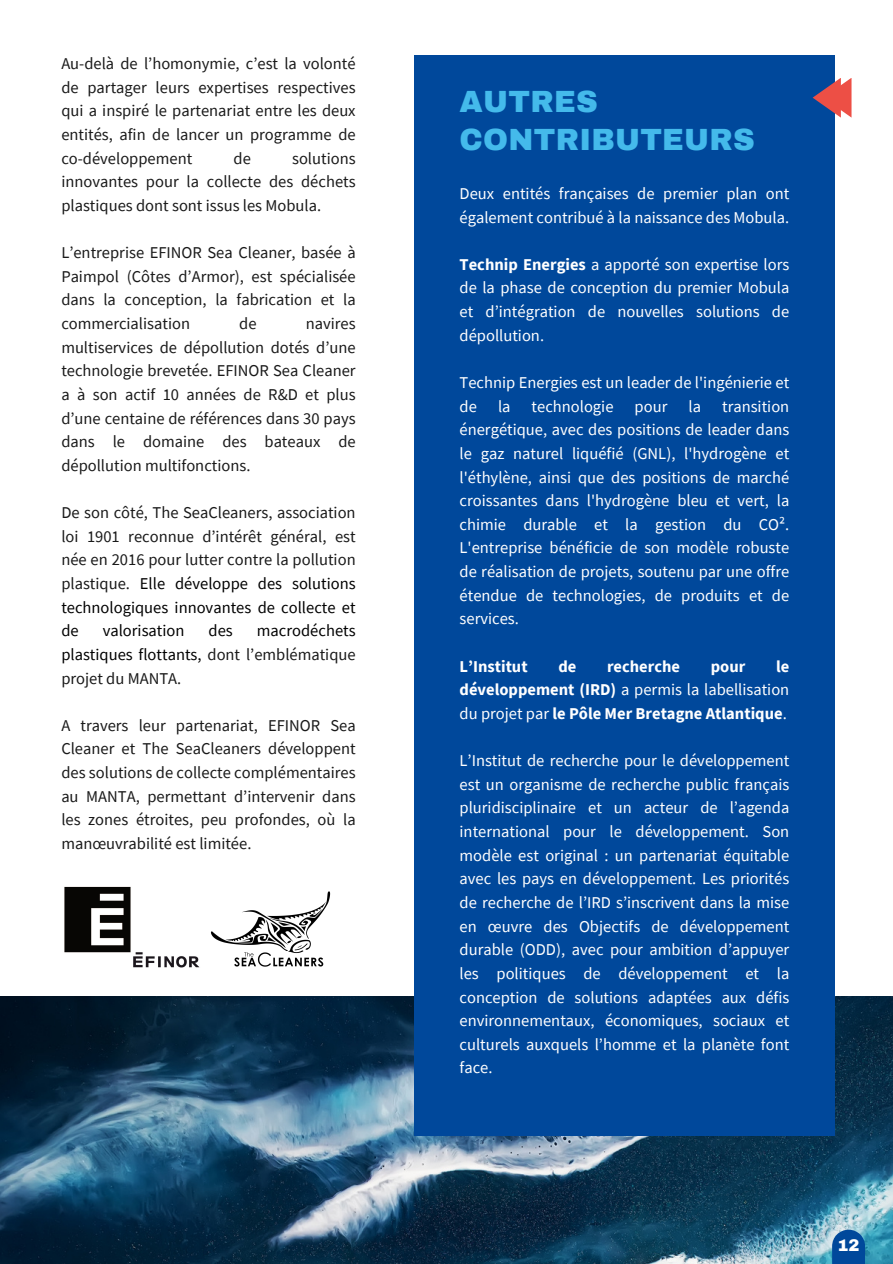
<style>
.page{position:relative;width:893px;height:1264px;background:#fff}
.page>*{position:absolute;margin:0;border:0;box-sizing:border-box;transform-origin:0 0}
.t1{font:900 30px/38.2px "Archivo";letter-spacing:.01em;color:#44baeb}
.t2{font:16.5px/23.7px "Source Sans Pro";color:#fff;text-align:justify}
.t3{font:16.5px/23.7px "Source Sans Pro";color:#191919;text-align:justify}
.t4{font:700 16.5px/23.7px "Source Sans Pro";color:#fff;text-align:justify}
.t5{font:16.5px/23.7px "Source Sans Pro";color:#000;text-align:justify}
.t6{font:900 16.5px "Archivo";color:#fff}
.s1{color:#000}
.s2{color:#191919}
.s3{font-weight:700}
.s4{font-weight:400}
</style>
<div class="page">
<img style="left:0;top:996px;width:892px;height:267px">
<img style="left:64px;top:886px;width:136px;height:82px">
<img style="left:211px;top:891px;width:120px;height:76px">
<div style="left:414px;top:55px;width:420px;height:1080px;background:#00489b"></div>
<svg style="left:812px;top:78px;width:39px;height:40px"></svg>
<svg style="left:832px;top:1229px;width:33px;height:34px"></svg>
<p class="t3" style="left:61px;top:51px;width:296px">Au-delà de l’homonymie, c’est la volonté de partager leurs expertises respectives qui a inspiré le partenariat entre les deux entités, afin de lancer un programme de co-développement</p>
<p class="t3" style="left:61px;top:146px;width:296px;text-indent:231px">solutions innovantes pour la collecte des déchets plastiques dont sont issus les Mobula.</p>
<p class="t3" style="left:61px;top:240px;width:296px">L’entreprise EFINOR Sea Cleaner, basée à Paimpol (Côtes d’Armor), est spécialisée dans la conception, la fabrication et la commercialisation</p>
<p class="t3" style="left:233px;top:146px;width:19px">de</p>
<p class="t3" style="left:239px;top:311px;width:19px">de</p>
<p class="t3" style="left:61px;top:311px;width:296px;text-indent:244px">navires multiservices de dépollution dotés d’une technologie brevetée. EFINOR Sea Cleaner a à son actif 10 années de R&amp;D et plus d’une centaine de références dans 30 pays dans le domaine des bateaux de dépollution multifonctions.</p>
<p class="t3" style="left:61px;top:500px;width:296px">De son côté, The SeaCleaners, association loi 1901 reconnue d’intérêt général, est née en 2016 pour lutter contre la pollution plastique. <span class="s1">Elle développe des solutions technologiques innovantes de collecte et de</span></p>
<p class="t5" style="left:61px;top:618px;width:296px;text-indent:196px">macrodéchets plastiques flottants, <span class="s2">dont l’emblématique projet du MANTA.</span></p>
<p class="t3" style="left:61px;top:713px;width:296px">A travers leur partenariat, EFINOR Sea Cleaner et The SeaCleaners développent des solutions de collecte complémentaires au MANTA, permettant d’intervenir dans les zones étroites, peu profondes, où la manœuvrabilité est limitée.</p>
<p class="t5" style="left:103px;top:618px;width:83px">valorisation</p>
<p class="t5" style="left:209px;top:618px;width:26px">des</p>
<h1 class="t1" style="left:459px;top:83px;width:297px">AUTRES<br>CONTRIBUTEURS</h1>
<p class="t2" style="left:459px;top:181px;width:331px">Deux entités françaises de premier plan ont également contribué à la naissance des Mobula.</p>
<p class="t2" style="left:459px;top:252px;width:331px"><span class="s3">Technip Energies</span> a apporté son expertise lors de la phase de conception du premier Mobula et d’intégration de nouvelles solutions de dépollution.</p>
<p class="t2" style="left:459px;top:370px;width:331px">Technip Energies est un leader de l'ingénierie et de</p>
<p class="t2" style="left:498px;top:394px;width:14px">la</p>
<p class="t2" style="left:531px;top:394px;width:83px">technologie</p>
<p class="t2" style="left:634px;top:394px;width:34px">pour</p>
<p class="t2" style="left:688px;top:394px;width:14px">la</p>
<p class="t2" style="left:459px;top:394px;width:331px;text-indent:262px">transition énergétique, avec des positions de leader dans le gaz naturel liquéfié (GNL), l'hydrogène et l'éthylène, ainsi que des positions de marché croissantes dans l'hydrogène bleu et vert, la chimie durable et la gestion du CO².<br>L'entreprise bénéficie de son modèle robuste de réalisation de projets, soutenu par une offre étendue de technologies, de produits et de services.</p>
<p class="t4" style="left:459px;top:654px;width:70px">L’Institut</p>
<p class="t4" style="left:558px;top:654px;width:19px">de</p>
<p class="t4" style="left:607px;top:654px;width:74px">recherche</p>
<p class="t4" style="left:710px;top:654px;width:36px">pour</p>
<p class="t4" style="left:459px;top:654px;width:331px;text-indent:316px">le développement (IRD) <span class="s4">a permis la labellisation du projet par</span> le Pôle Mer Bretagne Atlantique<span class="s4">.</span></p>
<p class="t2" style="left:459px;top:748px;width:331px">L’Institut de recherche pour le développement est un organisme de recherche public français pluridisciplinaire et un acteur de l’agenda international pour le développement. Son modèle est original : un partenariat équitable avec les pays en développement. Les priorités de recherche de l’IRD s’inscrivent dans la mise en œuvre des Objectifs de développement durable (ODD), avec pour ambition d’appuyer les politiques de développement et la conception de solutions adaptées aux défis environnementaux, économiques, sociaux et culturels auxquels l’homme et la planète font face.</p>
<p class="t6" style="left:837px;top:1236px;width:23px">12</p>
</div>
